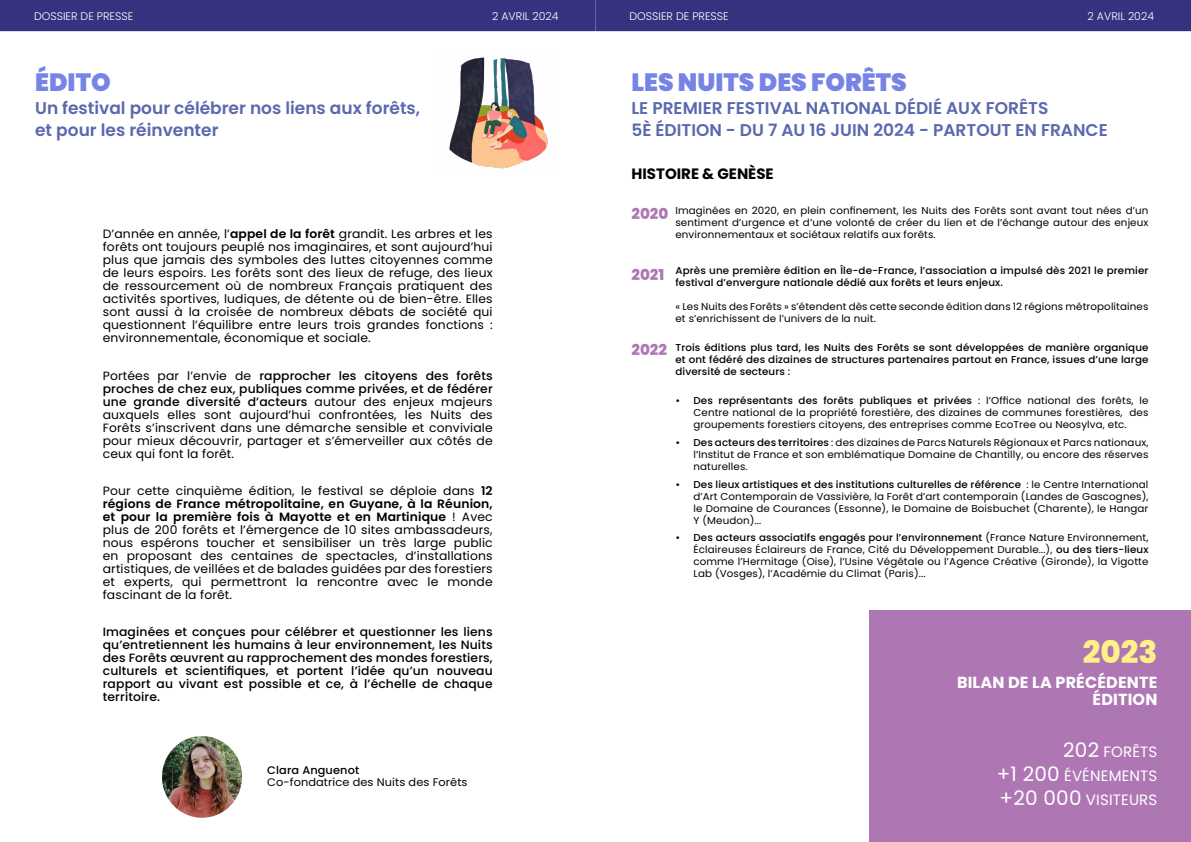
<style>
.page{position:relative;width:1191px;height:842px;background:#fff}
.page>*{position:absolute;margin:0;border:0;box-sizing:border-box;transform-origin:0 0}
.t1{font:800 31px "Poppins";color:#fef187}
.t2{font:900 25px "Poppins";color:#7684e6}
.t3{font:600 17px/22.3px "Poppins";color:#5a68ae}
.t4{font:700 16px/17px "Poppins";letter-spacing:.01em;color:#fff;text-align:right}
.t5{font:15px/24px "Poppins";letter-spacing:.01em;color:#fff;text-align:justify}
.t6{font:700 15px "Poppins";color:#000}
.t7{font:800 15px "Poppins";color:#af76b4}
.t8{font:12px/13px "Poppins";letter-spacing:.01em;color:#000;text-align:justify}
.t9{font:500 12px/13px "Poppins";letter-spacing:.01em;color:#000;text-align:justify}
.t10{font:300 11px "Poppins";color:#fff}
.t11{font:11px "Poppins";letter-spacing:.01em;color:#000}
.t12{font:500 11px "Poppins";letter-spacing:.01em;color:#000}
.t13{font:10px/12px "Poppins";letter-spacing:.01em;color:#000;text-align:justify}
.t14{font:500 10px/12px "Poppins";letter-spacing:.01em;color:#000}
.s1{font-weight:600}
.s2{font-weight:500}
.s3{font-size:20px}
</style>
<div class="page">
<div style="left:0;top:0;width:595px;height:31px;background:#353380"></div>
<img style="left:449px;top:57px;width:99px;height:112px">
<div style="left:869px;top:610px;width:322px;height:232px;background:#af76b4"></div>
<div style="left:596px;top:0;width:594px;height:31px;background:#353380"></div>
<img style="left:162px;top:736px;width:80px;height:82px">
<p class="t10" style="left:34px;top:9px;width:101px">DOSSIER DE PRESSE</p>
<p class="t10" style="left:492px;top:9px;width:68px">2 AVRIL 2024</p>
<h2 class="t2" style="left:35px;top:68px;width:77px">ÉDITO</h2>
<h3 class="t3" style="left:35px;top:97px;width:386px">Un festival pour célébrer nos liens aux forêts, et pour les réinventer</h3>
<p class="t8" style="left:103px;top:228px;width:391px">D’année en année, l’<span class="s1">appel de la forêt</span> grandit. Les arbres et les forêts ont toujours peuplé nos imaginaires, et sont aujourd’hui plus que jamais des symboles des luttes citoyennes comme de leurs espoirs. Les forêts sont des lieux de refuge, des lieux de ressourcement où de nombreux Français pratiquent des activités sportives, ludiques, de détente ou de bien-être. Elles sont aussi à la croisée de nombreux débats de société qui questionnent l’équilibre entre leurs trois grandes fonctions : environnementale, économique et sociale.</p>
<p class="t8" style="left:103px;top:369px;width:391px">Portées par l’envie de <span class="s2">rapprocher les citoyens des forêts proches de chez eux, publiques comme privées, et de fédérer une grande diversité d’acteurs</span> autour des enjeux majeurs auxquels elles sont aujourd’hui confrontées, les Nuits des Forêts s’inscrivent dans une démarche sensible et conviviale pour mieux découvrir, partager et s’émerveiller aux côtés de ceux qui font la forêt.</p>
<p class="t8" style="left:103px;top:484px;width:391px">Pour cette cinquième édition, le festival se déploie dans <span class="s1">12 régions de France métropolitaine, en Guyane, à la Réunion, et pour la première fois à Mayotte et en Martinique</span> ! Avec plus de 200 forêts et l’émergence de 10 sites ambassadeurs, nous espérons toucher et sensibiliser un très large public en proposant des centaines de spectacles, d’installations artistiques, de veillées et de balades guidées par des forestiers et experts, qui permettront la rencontre avec le monde fascinant de la forêt.</p>
<p class="t9" style="left:103px;top:626px;width:391px">Imaginées et conçues pour célébrer et questionner les liens qu’entretiennent les humains à leur environnement, les Nuits des Forêts œuvrent au rapprochement des mondes forestiers, culturels et scientifiques, et portent l’idée qu’un nouveau rapport au vivant est possible et ce, à l’échelle de chaque territoire.</p>
<p class="t12" style="left:267px;top:764px;width:93px">Clara Anguenot</p>
<p class="t11" style="left:267px;top:776px;width:202px">Co-fondatrice des Nuits des Forêts</p>
<p class="t10" style="left:629px;top:9px;width:101px">DOSSIER DE PRESSE</p>
<p class="t10" style="left:1087px;top:9px;width:68px">2 AVRIL 2024</p>
<h2 class="t2" style="left:631px;top:68px;width:277px">LES NUITS DES FORÊTS</h2>
<h3 class="t3" style="left:631px;top:97px;width:478px">LE PREMIER FESTIVAL NATIONAL DÉDIÉ AUX FORÊTS<br>5È ÉDITION - DU 7 AU 16 JUIN 2024 - PARTOUT EN FRANCE</h3>
<p class="t6" style="left:631px;top:165px;width:144px">HISTOIRE &amp; GENÈSE</p>
<p class="t13" style="left:675px;top:204px;width:474px">Imaginées en 2020, en plein confinement, les Nuits des Forêts sont avant tout nées d’un sentiment d’urgence et d’une volonté de créer du lien et de l’échange autour des enjeux environnementaux et sociétaux relatifs aux forêts.</p>
<p class="t14" style="left:675px;top:264px;width:474px">Après une première édition en Île-de-France, l’association a impulsé dès 2021 le premier festival d’envergure nationale dédié aux forêts et leurs enjeux.</p>
<p class="t13" style="left:675px;top:300px;width:474px">« Les Nuits des Forêts » s’étendent dès cette seconde édition dans 12 régions métropolitaines et s’enrichissent de l’univers de la nuit.</p>
<p class="t7" style="left:631px;top:205px;width:38px">2020</p>
<p class="t7" style="left:631px;top:266px;width:34px">2021</p>
<p class="t7" style="left:631px;top:341px;width:37px">2022</p>
<p class="t14" style="left:675px;top:341px;width:474px;text-align:justify">Trois éditions plus tard, les Nuits des Forêts se sont développées de manière organique et ont fédéré des dizaines de structures partenaires partout en France, issues d’une large diversité de secteurs :</p>
<p class="t13" style="left:693px;top:395px;width:456px;text-indent:-18px"><span class="s2">• Des représentants des forêts publiques et privées</span> : l’Office national des forêts, le Centre national de la propriété forestière, des dizaines de communes forestières, des groupements forestiers citoyens, des entreprises comme EcoTree ou Neosylva, etc.</p>
<p class="t13" style="left:693px;top:437px;width:456px;text-indent:-18px"><span class="s2">• Des acteurs des territoires</span> : des dizaines de Parcs Naturels Régionaux et Parcs nationaux, l’Institut de France et son emblématique Domaine de Chantilly, ou encore des réserves naturelles.</p>
<p class="t13" style="left:693px;top:478px;width:456px;text-indent:-18px"><span class="s2">• Des lieux artistiques et des institutions culturelles de référence</span> : le Centre International d’Art Contemporain de Vassivière, la Forêt d’art contemporain (Landes de Gascognes), le Domaine de Courances (Essonne), le Domaine de Boisbuchet (Charente), le Hangar Y (Meudon)...</p>
<p class="t13" style="left:693px;top:532px;width:456px;text-indent:-18px"><span class="s2">• Des acteurs associatifs engagés pour l’environnement</span> (France Nature Environnement, Éclaireuses Éclaireurs de France, Cité du Développement Durable...), <span class="s2">ou des tiers-lieux </span>comme l’Hermitage (Oise), l’Usine Végétale ou l’Agence Créative (Gironde), la Vigotte Lab (Vosges), l’Académie du Climat (Paris)...</p>
<h1 class="t1" style="left:1082px;top:634px;width:76px">2023</h1>
<h3 class="t4" style="left:957px;top:674px;width:202px">BILAN DE LA PRÉCÉDENTE<br>ÉDITION</h3>
<p class="t5" style="left:996px;top:740px;width:162px;text-indent:66px"><span class="s3">202</span> FORÊTS <span class="s3">+1 200</span> ÉVÉNEMENTS <span class="s3">+20 000</span> VISITEURS</p>
</div>
